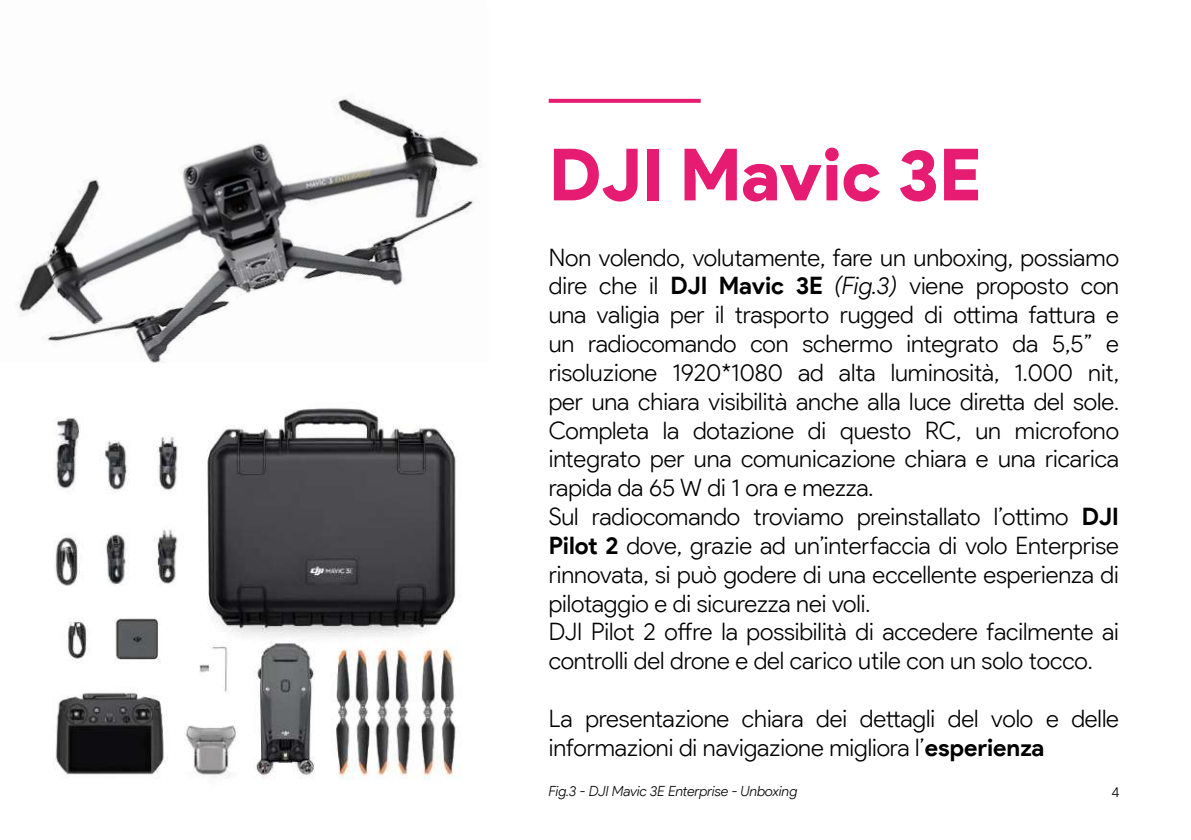
<style>
.page{position:relative;width:1191px;height:840px;background:#fff}
.page>*{position:absolute;margin:0;border:0;box-sizing:border-box;transform-origin:0 0}
.t1{font:900 72px "Product Sans";letter-spacing:-.005em;color:#e61b72}
.t2{font:300 24px/28.8px "Product Sans";letter-spacing:-.005em;color:#000}
.t3{font:italic 300 14px "Product Sans";color:#000}
.t4{font:300 14px "Product Sans";color:#000}
.s1{font-weight:700}
.s2{font-style:italic}
</style>
<div class="page">
<img style="left:16px;top:98px;width:466px;height:265px">
<svg style="left:549px;top:99px;width:151px;height:4px"></svg>
<img style="left:53px;top:408px;width:404px;height:372px">
<h1 class="t1" style="left:549px;top:131px;width:434px">DJI Mavic 3E</h1>
<p class="t2" style="left:549px;top:242px;width:572px">Non volendo, volutamente, fare un unboxing, possiamo dire che il <span class="s1">DJI Mavic 3E</span> <span class="s2">(Fig.3)</span> viene proposto con una valigia per il trasporto rugged di ottima fattura e un radiocomando con schermo integrato da 5,5” e risoluzione 1920*1080 ad alta luminosità, 1.000 nit, per una chiara visibilità anche alla luce diretta del sole.<br>Completa la dotazione di questo RC, un microfono integrato per una comunicazione chiara e una ricarica rapida da 65 W di 1 ora e mezza.<br>Sul radiocomando troviamo preinstallato l’ottimo <span class="s1">DJI Pilot 2</span> dove, grazie ad un’interfaccia di volo Enterprise rinnovata, si può godere di una eccellente esperienza di pilotaggio e di sicurezza nei voli.<br>DJI Pilot 2 offre la possibilità di accedere facilmente ai controlli del drone e del carico utile con un solo tocco.</p>
<p class="t2" style="left:549px;top:703px;width:572px">La presentazione chiara dei dettagli del volo e delle informazioni di navigazione migliora l’<span class="s1">esperienza</span></p>
<p class="t3" style="left:549px;top:782px;width:250px">Fig.3 - DJI Mavic 3E Enterprise - Unboxing</p>
<p class="t4" style="left:1111px;top:782px;width:10px">4</p>
</div>
